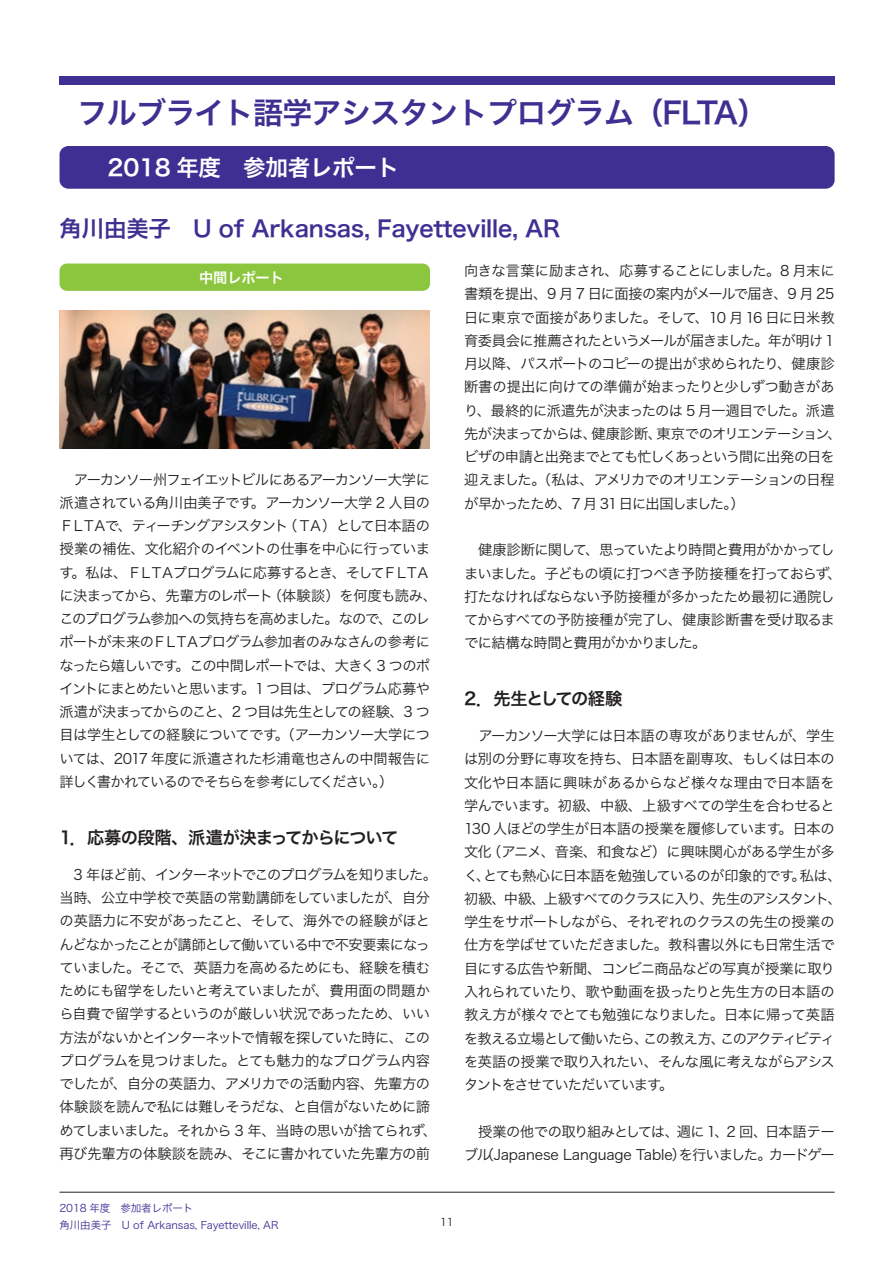
<style>
.page{position:relative;width:893px;height:1263px;background:#fff}
.page>*{position:absolute;margin:0;border:0;box-sizing:border-box;transform-origin:0 0}
.t1{font:30px "Hira Kaku Pro W6";letter-spacing:-.025em;color:#402f92}
.t2{font:22.5px "Hira Kaku Pro W6";letter-spacing:-.01em;color:#402f92}
.t3{font:22.5px "Hira Kaku Pro W6";letter-spacing:-.01em;color:#fff}
.t4{font:17.25px "Hira Kaku Pro W6";letter-spacing:-.06em;color:#231f20}
.t5{font:17.25px "Hira Kaku Pro W6";letter-spacing:-.09em;color:#231f20}
.t6{font:14.25px/23.2px "Hira Kaku Pro W3";letter-spacing:-.05em;color:#231f20}
.t7{font:14.25px "Hira Kaku Pro W6";letter-spacing:-.01em;color:#fff}
.t8{font:10.5px/16.5px "Hira Kaku Pro W3";letter-spacing:-.01em;color:#402f92}
.t9{font:10.5px "Hira Kaku Pro W3";color:#231f20}
</style>
<div class="page">
<div style="left:60px;top:77px;width:775px;height:8px;background:#402f92"></div>
<div style="left:60px;top:146px;width:775px;height:43px;background:#402f92;border-radius:9px"></div>
<div style="left:60px;top:264px;width:370px;height:27px;background:#8bc63e;border-radius:7px"></div>
<hr style="left:60px;top:1192px;width:775px;height:1px;background:#231f20">
<img style="left:60px;top:311px;width:369px;height:138px">
<h1 class="t1" style="left:78px;top:86px;width:691px">フルブライト語学アシスタントプログラム（FLTA）</h1>
<h2 class="t3" style="left:108px;top:147px;width:293px">2018 年度　参加者レポート</h2>
<h2 class="t2" style="left:60px;top:208px;width:503px">角川由美子　U of Arkansas, Fayetteville, AR</h2>
<p class="t7" style="left:199px;top:265px;width:86px">中間レポート</p>
<p class="t6" style="left:60px;top:467px;width:379px">　アーカンソー州フェイエットビルにあるアーカンソー大学に派遣されている角川由美子です。アーカンソー大学 2 人目の<br>ＦＬＴＡで、ティーチングアシスタント（ＴＡ）として日本語の授業の補佐、文化紹介のイベントの仕事を中心に行っています。私は、ＦＬＴＡプログラムに応募するとき、そしてＦＬＴＡに決まってから、先輩方のレポート（体験談）を何度も読み、このプログラム参加への気持ちを高めました。なので、このレポートが未来のＦＬＴＡプログラム参加者のみなさんの参考になったら嬉しいです。この中間レポートでは、大きく 3 つのポイントにまとめたいと思います。1 つ目は、プログラム応募や派遣が決まってからのこと、2 つ目は先生としての経験、3 つ目は学生としての経験についてです。（アーカンソー大学については、2017 年度に派遣された杉浦竜也さんの中間報告に詳しく書かれているのでそちらを参考にしてください。）</p>
<p class="t4" style="left:60px;top:821px;width:340px">1．応募の段階、派遣が決まってからについて</p>
<p class="t6" style="left:60px;top:862px;width:379px">　3 年ほど前、インターネットでこのプログラムを知りました。当時、公立中学校で英語の常勤講師をしていましたが、自分の英語力に不安があったこと、そして、海外での経験がほとんどなかったことが講師として働いている中で不安要素になっていました。そこで、英語力を高めるためにも、経験を積むためにも留学をしたいと考えていましたが、費用面の問題から自費で留学するというのが厳しい状況であったため、いい方法がないかとインターネットで情報を探していた時に、このプログラムを見つけました。とても魅力的なプログラム内容でしたが、自分の英語力、アメリカでの活動内容、先輩方の体験談を読んで私には難しそうだな、と自信がないために諦めてしまいました。それから 3 年、当時の思いが捨てられず、再び先輩方の体験談を読み、そこに書かれていた先輩方の前</p>
<p class="t6" style="left:464px;top:258px;width:379px">向きな言葉に励まされ、応募することにしました。8 月末に書類を提出、9 月 7 日に面接の案内がメールで届き、9 月 25日に東京で面接がありました。そして、10 月 16 日に日米教育委員会に推薦されたというメールが届きました。年が明け 1月以降、パスポートのコピーの提出が求められたり、健康診断書の提出に向けての準備が始まったりと少しずつ動きがあり、最終的に派遣先が決まったのは 5 月一週目でした。派遣先が決まってからは、健康診断、東京でのオリエンテーション、ビザの申請と出発までとても忙しくあっという間に出発の日を迎えました。（私は、アメリカでのオリエンテーションの日程が早かったため、7 月 31 日に出国しました。）</p>
<p class="t6" style="left:464px;top:537px;width:379px">　健康診断に関して、思っていたより時間と費用がかかってしまいました。子どもの頃に打つべき予防接種を打っておらず、打たなければならない予防接種が多かったため最初に通院してからすべての予防接種が完了し、健康診断書を受け取るまでに結構な時間と費用がかかりました。</p>
<p class="t5" style="left:464px;top:683px;width:160px">2．先生としての経験</p>
<p class="t6" style="left:464px;top:723px;width:379px">　アーカンソー大学には日本語の専攻がありませんが、学生は別の分野に専攻を持ち、日本語を副専攻、もしくは日本の文化や日本語に興味があるからなど様々な理由で日本語を学んでいます。初級、中級、上級すべての学生を合わせると<br>130 人ほどの学生が日本語の授業を履修しています。日本の文化（アニメ、音楽、和食など）に興味関心がある学生が多く、とても熱心に日本語を勉強しているのが印象的です。私は、初級、中級、上級すべてのクラスに入り、先生のアシスタント、学生をサポートしながら、それぞれのクラスの先生の授業の仕方を学ばせていただきました。教科書以外にも日常生活で目にする広告や新聞、コンビニ商品などの写真が授業に取り入れられていたり、歌や動画を扱ったりと先生方の日本語の教え方が様々でとても勉強になりました。日本に帰って英語を教える立場として働いたら、この教え方、このアクティビティを英語の授業で取り入れたい、そんな風に考えながらアシスタントをさせていただいています。</p>
<p class="t6" style="left:464px;top:1118px;width:372px">　授業の他での取り組みとしては、週に 1、2 回、日本語テーブル（Japanese Language Table）を行いました。カードゲー</p>
<p class="t8" style="left:60px;top:1199px;width:221px">2018 年度　参加者レポート<br>角川由美子　U of Arkansas, Fayetteville, AR</p>
<p class="t9" style="left:440px;top:1213px;width:15px">11</p>
</div>
